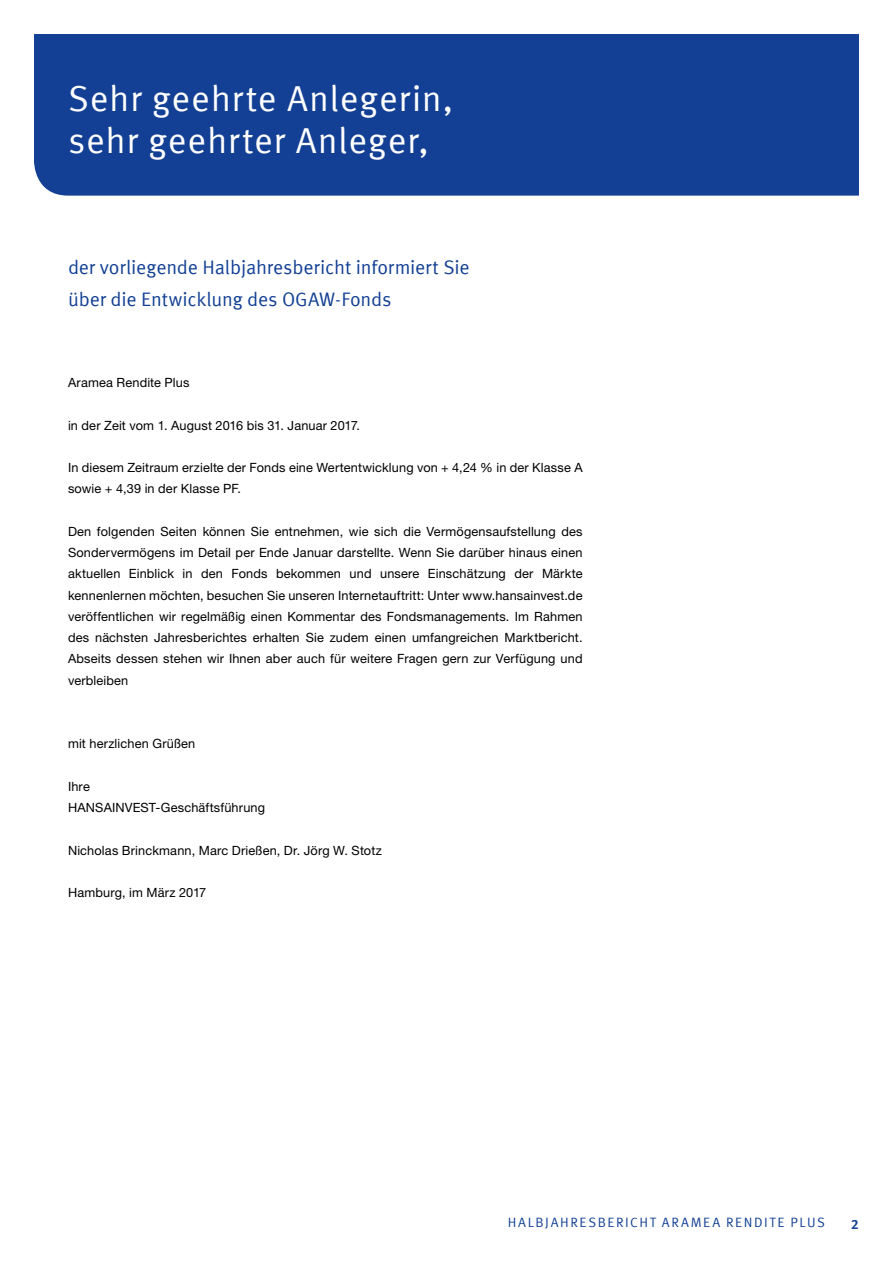
<style>
.page{position:relative;width:893px;height:1263px;background:#fff}
.page>*{position:absolute;margin:0;border:0;box-sizing:border-box;transform-origin:0 0}
.t1{font:36px/42.5px "Meta Offc Pro Norm";letter-spacing:.02em;color:#fff}
.t2{font:19.5px/32px "Meta Offc Pro Norm";letter-spacing:-.005em;color:#134094}
.t3{font:13.5px "Meta Offc Pro Norm";letter-spacing:.12em;color:#134094}
.t4{font:700 13.5px "Meta Offc Pro";color:#134094}
.t5{font:12.75px/21.3px "Helvetica Neue LTW1 G";letter-spacing:.01em;color:#000}
</style>
<div class="page">
<div style="left:34px;top:34px;width:825px;height:162px;background:#134094"></div>
<h1 class="t1" style="left:68px;top:75px;width:387px">Sehr geehrte Anlegerin, sehr geehrter Anleger,</h1>
<h2 class="t2" style="left:68px;top:250px;width:403px">der vorliegende Halbjahresbericht informiert Sie über die Entwicklung des OGAW-Fonds</h2>
<p class="t5" style="left:68px;top:372px;width:123px">Aramea Rendite Plus</p>
<p class="t5" style="left:68px;top:414px;width:294px">in der Zeit vom 1. August 2016 bis 31. Januar 2017.</p>
<p class="t5" style="left:68px;top:457px;width:516px">In diesem Zeitraum erzielte der Fonds eine Wertentwicklung von + 4,24 % in der Klasse A sowie + 4,39 in der Klasse PF.</p>
<p class="t5" style="left:68px;top:520px;width:516px;text-align:justify">Den folgenden Seiten können Sie entnehmen, wie sich die Vermögensaufstellung des Sondervermögens im Detail per Ende Januar darstellte. Wenn Sie darüber hinaus einen aktuellen Einblick in den Fonds bekommen und unsere Einschätzung der Märkte kennenlernen möchten, besuchen Sie unseren Internetauftritt: Unter www.hansainvest.de veröffentlichen wir regelmäßig einen Kommentar des Fondsmanagements. Im Rahmen des nächsten Jahresberichtes erhalten Sie zudem einen umfangreichen Marktbericht.<br>Abseits dessen stehen wir Ihnen aber auch für weitere Fragen gern zur Verfügung und verbleiben</p>
<p class="t5" style="left:68px;top:733px;width:129px">mit herzlichen Grüßen</p>
<p class="t5" style="left:68px;top:776px;width:199px">Ihre<br>HANSAINVEST-Geschäftsführung</p>
<p class="t5" style="left:68px;top:839px;width:315px">Nicholas Brinckmann, Marc Drießen, Dr. Jörg W. Stotz</p>
<p class="t5" style="left:68px;top:882px;width:140px">Hamburg, im März 2017</p>
<p class="t3" style="left:508px;top:1211px;width:264px">HALBJAHRESBERICHT Ara mea Rendite</p>
<p class="t3" style="left:790px;top:1211px;width:35px">Plus</p>
<p class="t4" style="left:851px;top:1214px;width:9px">2</p>
</div>
